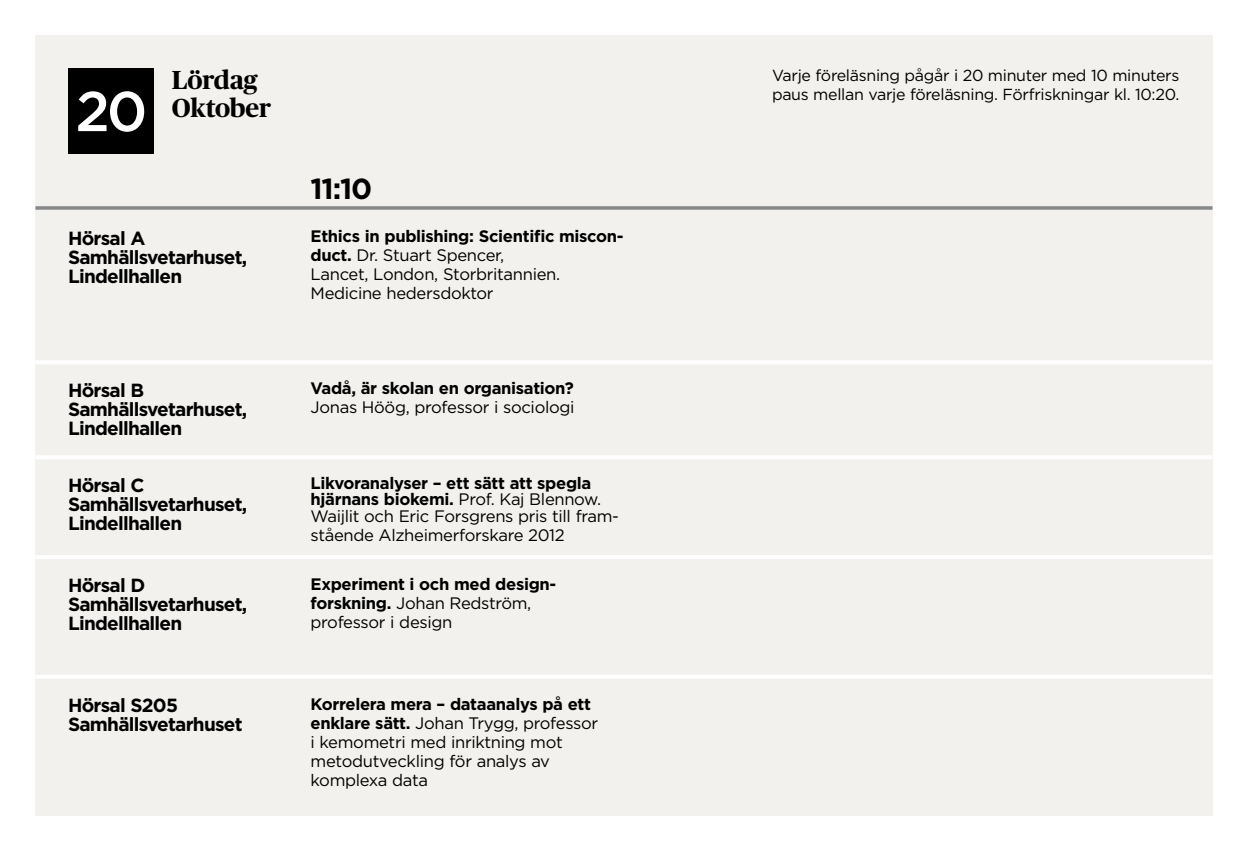
<style>
.page{position:relative;width:1248px;height:851px;background:#fff}
.page>*{position:absolute;margin:0;border:0;box-sizing:border-box;transform-origin:0 0}
.t1{font:500 56px "Gotham 20";color:#fff}
.t2{font:700 29px "Gotham 20";color:#000}
.t3{font:700 26px/28px "Publico Headline";letter-spacing:-.01em;color:#000}
.t4{font:700 19px/19px "Gotham 20";letter-spacing:-.02em;color:#000}
.t5{font:16.6px/19px "Gotham 20";color:#000}
.t6{font:700 16.6px/19px "Gotham 20";color:#000}
.t7{font:16px/19px "Gotham 20";color:#000}
.s1{font-weight:700}
.s2{font-weight:400}
</style>
<div class="page">
<div style="left:35px;top:35px;width:1177px;height:780px;background:#f2f1ed"></div>
<svg style="left:35px;top:206px;width:1177px;height:4px;background:#939495"></svg>
<div style="left:68px;top:68px;width:85px;height:85px;background:#000"></div>
<hr style="left:35px;top:360px;width:1177px;height:4px;background:#fff">
<hr style="left:35px;top:455px;width:1177px;height:4px;background:#fff">
<hr style="left:35px;top:555px;width:1177px;height:4px;background:#fff">
<hr style="left:36px;top:675px;width:1176px;height:3px;background:#fff">
<h1 class="t1" style="left:75px;top:75px;width:72px">20</h1>
<h3 class="t3" style="left:172px;top:64px;width:101px">Lördag<br>Oktober</h3>
<p class="t4" style="left:68px;top:229px;width:180px">Hörsal A<br>Samhällsvetarhuset,<br>Lindellhallen</p>
<p class="t4" style="left:68px;top:381px;width:180px">Hörsal B<br>Samhällsvetarhuset,<br>Lindellhallen</p>
<p class="t4" style="left:68px;top:476px;width:180px">Hörsal C<br>Samhällsvetarhuset,<br>Lindellhallen</p>
<p class="t4" style="left:68px;top:575px;width:180px">Hörsal D<br>Samhällsvetarhuset,<br>Lindellhallen</p>
<p class="t4" style="left:68px;top:695px;width:176px">Hörsal S205<br>Samhällsvetarhuset</p>
<h2 class="t2" style="left:310px;top:169px;width:63px">11:10</h2>
<p class="t5" style="left:310px;top:226px;width:314px"><span class="s1">Ethics in publishing: Scientific miscon&shy;duct.</span> Dr. Stuart Spencer,<br>Lancet, London, Storbritannien.<br>Medicine hedersdoktor</p>
<p class="t6" style="left:310px;top:379px;width:264px">Vadå, är skolan en organisation?</p>
<p class="t5" style="left:310px;top:397px;width:265px">Jonas Höög, professor i sociologi</p>
<p class="t5" style="left:310px;top:474px;width:309px;line-height:16.6px"><span class="s1">Likvoranalyser – ett sätt att spegla hjärnans biokemi.</span> Prof. Kaj Blennow.<br>Waijlit och Eric Forsgrens pris till fram-</p>
<p class="t5" style="left:310px;top:525px;width:255px">stående Alzheimerforskare 2012</p>
<p class="t6" style="left:310px;top:574px;width:247px">Experiment i och med design&shy;forskning. <span class="s2">Johan Redström, professor i design</span></p>
<p class="t5" style="left:310px;top:694px;width:289px"><span class="s1">Korrelera mera – dataanalys på ett enklare sätt.</span> Johan Trygg, professor i kemometri med inriktning mot metodutveckling för analys av komplexa data</p>
<p class="t7" style="left:772px;top:65px;width:408px">Varje föreläsning pågår i 20 minuter med 10 minuters paus mellan varje föreläsning. Förfriskningar kl. 10:20.</p>
</div>
